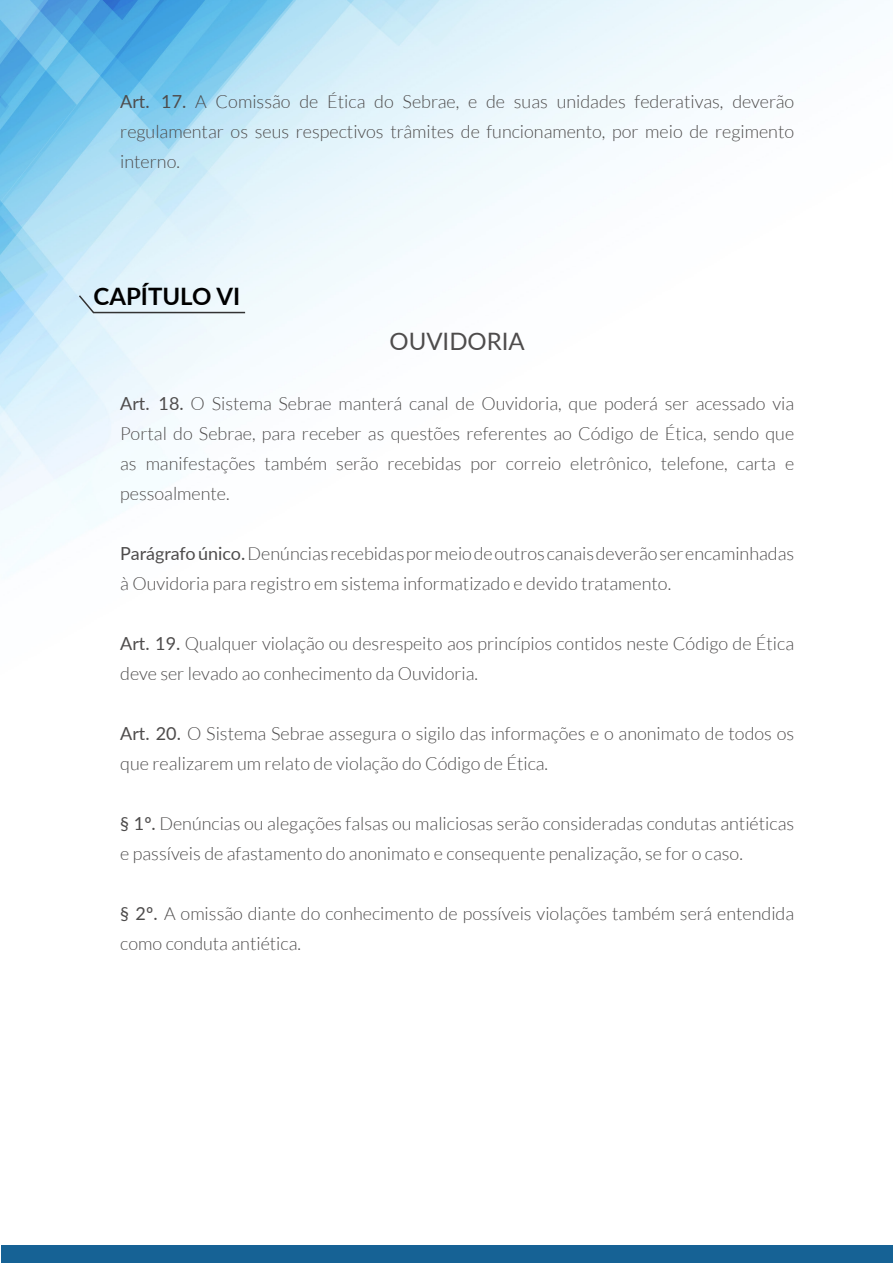
<style>
.page{position:relative;width:893px;height:1263px;background:#fff}
.page>*{position:absolute;margin:0;border:0;box-sizing:border-box;transform-origin:0 0}
.t1{font:700 24px "Lato";color:#000}
.t2{font:24px "Lato";color:#4e4c4c}
.t3{font:300 18px/30px "Lato";color:#4e4c4c}
.s1{font-weight:400}
</style>
<div class="page">
<img style="left:0;top:0;width:893px;height:1263px">
<div style="left:2px;top:1246px;width:891px;height:17px;background:#166295"></div>
<svg style="left:77px;top:294px;width:170px;height:20px"></svg>
<p class="t3" style="left:120px;top:87px;width:675px;text-align:justify"><span class="s1">Art. 17.</span> A Comissão de Ética do Sebrae, e de suas unidades federativas, deverão regulamentar os seus respectivos trâmites de funcionamento, por meio de regimento interno.</p>
<h1 class="t1" style="left:94px;top:279px;width:148px">CAPÍTULO VI</h1>
<h1 class="t2" style="left:390px;top:324px;width:137px">OUVIDORIA</h1>
<p class="t3" style="left:120px;top:389px;width:675px;text-align:justify"><span class="s1">Art. 18.</span> O Sistema Sebrae manterá canal de Ouvidoria, que poderá ser acessado via Portal do Sebrae, para receber as questões referentes ao Código de Ética, sendo que as manifestações também serão recebidas por correio eletrônico, telefone, carta e pessoalmente.</p>
<p class="t3" style="left:120px;top:539px;width:675px"><span class="s1">Parágrafo único.</span> Denúncias recebidas por meio de outros canais deverão ser encaminhadas à Ouvidoria para registro em sistema informatizado e devido tratamento.</p>
<p class="t3" style="left:120px;top:629px;width:675px"><span class="s1">Art. 19.</span> Qualquer violação ou desrespeito aos princípios contidos neste Código de Ética deve ser levado ao conhecimento da Ouvidoria.</p>
<p class="t3" style="left:120px;top:719px;width:675px"><span class="s1">Art. 20.</span> O Sistema Sebrae assegura o sigilo das informações e o anonimato de todos os que realizarem um relato de violação do Código de Ética.</p>
<p class="t3" style="left:120px;top:809px;width:675px"><span class="s1">§ 1º.</span> Denúncias ou alegações falsas ou maliciosas serão consideradas condutas antiéticas e passíveis de afastamento do anonimato e consequente penalização, se for o caso.</p>
<p class="t3" style="left:120px;top:899px;width:675px"><span class="s1">§ 2º.</span> A omissão diante do conhecimento de possíveis violações também será entendida como conduta antiética.</p>
</div>
